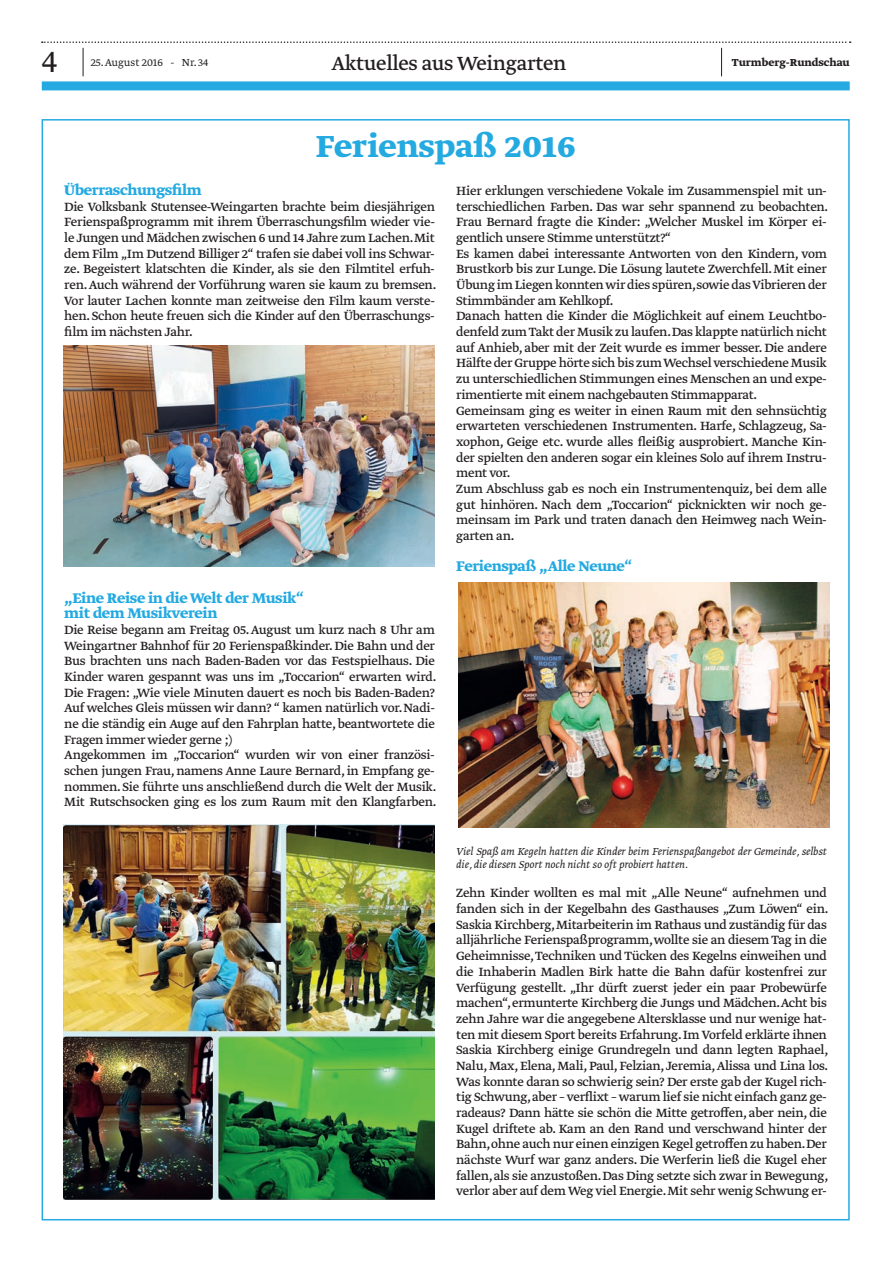
<style>
.page{position:relative;width:893px;height:1263px;background:#fff}
.page>*{position:absolute;margin:0;border:0;box-sizing:border-box;transform-origin:0 0}
.t1{font:700 36px "Greta Text Std";color:#24aae1}
.t2{font:300 36px "Greta Text Std";color:#231f20}
.t3{font:22.5px "Greta Text Std";letter-spacing:-.015em;color:#231f20}
.t4{font:700 16.5px/15.8px "Greta Text Std";letter-spacing:-.02em;color:#24aae1}
.t5{font:14.1px/15.8px "Greta Text Std";letter-spacing:-.02em;color:#231f20;text-align:justify}
.t6{font:italic 300 12px/13.5px "Greta Text Std";color:#231f20}
.t7{font:300 12px "Greta Text Std";color:#231f20}
.t8{font:700 12px "Greta Text Std";color:#231f20}
</style>
<div class="page">
<div style="left:42px;top:81px;width:808px;height:9px;background:#24aae1"></div>
<svg style="left:42px;top:41px;width:809px;height:35px"></svg>
<img style="left:64px;top:345px;width:370px;height:222px">
<img style="left:64px;top:825px;width:370px;height:374px">
<img style="left:458px;top:583px;width:371px;height:244px">
<h1 class="t2" style="left:42px;top:41px;width:17px">4</h1>
<p class="t7" style="left:91px;top:56px;width:119px">25. August 2016 - Nr. 34</p>
<h2 class="t3" style="left:331px;top:50px;width:237px">Aktuelles aus Weingarten</h2>
<p class="t8" style="left:732px;top:56px;width:119px">Turmberg-Rundschau</p>
<h1 class="t1" style="left:316px;top:125px;width:261px">Ferienspaß 2016</h1>
<p class="t4" style="left:64px;top:183px;width:139px">Überraschungsfilm</p>
<p class="t5" style="left:64px;top:199px;width:374px">Die Volksbank Stutensee-Weingarten brachte beim diesjährigen Ferienspaßprogramm mit ihrem Überraschungsfilm wieder vie&shy;le Jungen und Mädchen zwischen 6 und 14 Jahre zum Lachen.Mit dem Film „Im Dutzend Billiger 2“ trafen sie dabei voll ins Schwar&shy;ze. Begeistert klatschten die Kinder, als sie den Filmtitel erfuh&shy;ren. Auch während der Vorführung waren sie kaum zu bremsen.<br>Vor lauter Lachen konnte man zeitweise den Film kaum verste&shy;hen. Schon heute freuen sich die Kinder auf den Überraschungs&shy;film im nächsten Jahr.</p>
<p class="t4" style="left:64px;top:590px;width:241px">„Eine Reise in die Welt der Musik“ mit dem Musikverein</p>
<p class="t5" style="left:64px;top:622px;width:374px;text-align:left">Die Reise begann am Freitag 05. August um kurz nach 8 Uhr am Weingartner Bahnhof für 20 Ferienspaßkinder. Die Bahn und der Bus brachten uns nach Baden-Baden vor das Festspielhaus. Die Kinder waren gespannt was uns im „Toccarion“ erwarten wird.<br>Die Fragen: „Wie viele Minuten dauert es noch bis Baden-Baden?<br>Auf welches Gleis müssen wir dann? “ kamen natürlich vor. Nadi&shy;ne die ständig ein Auge auf den Fahrplan hatte, beantwortete die Fragen immer wieder gerne ;)<br>Angekommen im „Toccarion“ wurden wir von einer französi&shy;schen jungen Frau, namens Anne Laure Bernard, in Empfang ge&shy;nommen. Sie führte uns anschließend durch die Welt der Musik.<br>Mit Rutschsocken ging es los zum Raum mit den Klangfarben.</p>
<p class="t5" style="left:456px;top:184px;width:374px;text-align:left">Hier erklungen verschiedene Vokale im Zusammenspiel mit un&shy;terschiedlichen Farben. Das war sehr spannend zu beobachten.<br>Frau Bernard fragte die Kinder: „Welcher Muskel im Körper ei&shy;gentlich unsere Stimme unterstützt?“<br>Es kamen dabei interessante Antworten von den Kindern, vom Brustkorb bis zur Lunge. Die Lösung lautete Zwerchfell. Mit einer Übung im Liegen konnten wir dies spüren,sowie das Vibrieren der Stimmbänder am Kehlkopf.<br>Danach hatten die Kinder die Möglichkeit auf einem Leuchtbo&shy;denfeld zum Takt der Musik zu laufen.Das klappte natürlich nicht auf Anhieb, aber mit der Zeit wurde es immer besser. Die andere Hälfte der Gruppe hörte sich bis zum Wechsel verschiedene Musik zu unterschiedlichen Stimmungen eines Menschen an und expe&shy;rimentierte mit einem nachgebauten Stimmapparat.<br>Gemeinsam ging es weiter in einen Raum mit den sehnsüchtig erwarteten verschiedenen Instrumenten. Harfe, Schlagzeug, Sa&shy;xophon, Geige etc. wurde alles fleißig ausprobiert. Manche Kin&shy;der spielten den anderen sogar ein kleines Solo auf ihrem Instru&shy;ment vor.<br>Zum Abschluss gab es noch ein Instrumentenquiz, bei dem alle gut hinhören. Nach dem „Toccarion“ picknickten wir noch ge&shy;meinsam im Park und traten danach den Heimweg nach Wein&shy;garten an.</p>
<p class="t4" style="left:456px;top:559px;width:178px">Ferienspaß „Alle Neune“</p>
<p class="t6" style="left:456px;top:845px;width:372px">Viel Spaß am Kegeln hatten die Kinder beim Ferienspaßangebot der Gemeinde, selbst die, die diesen Sport noch nicht so oft probiert hatten.</p>
<p class="t5" style="left:456px;top:886px;width:374px">Zehn Kinder wollten es mal mit „Alle Neune“ aufnehmen und fanden sich in der Kegelbahn des Gasthauses „Zum Löwen“ ein.<br>Saskia Kirchberg, Mitarbeiterin im Rathaus und zuständig für das alljährliche Ferienspaßprogramm, wollte sie an diesem Tag in die Geheimnisse, Techniken und Tücken des Kegelns einweihen und die Inhaberin Madlen Birk hatte die Bahn dafür kostenfrei zur Verfügung gestellt. „Ihr dürft zuerst jeder ein paar Probewürfe machen“, ermunterte Kirchberg die Jungs und Mädchen.Acht bis zehn Jahre war die angegebene Altersklasse und nur wenige hat&shy;ten mit diesem Sport bereits Erfahrung. Im Vorfeld erklärte ihnen Saskia Kirchberg einige Grundregeln und dann legten Raphael, Nalu, Max, Elena, Mali, Paul, Felzian, Jeremia, Alissa und Lina los.<br>Was konnte daran so schwierig sein? Der erste gab der Kugel rich&shy;tig Schwung,aber – verflixt – warum lief sie nicht einfach ganz ge&shy;radeaus? Dann hätte sie schön die Mitte getroffen, aber nein, die Kugel driftete ab. Kam an den Rand und verschwand hinter der Bahn,ohne auch nur einen einzigen Kegel getroffen zu haben.Der nächste Wurf war ganz anders. Die Werferin ließ die Kugel eher fallen, als sie anzustoßen. Das Ding setzte sich zwar in Bewegung, verlor aber auf dem Weg viel Energie. Mit sehr wenig Schwung er-</p>
</div>
